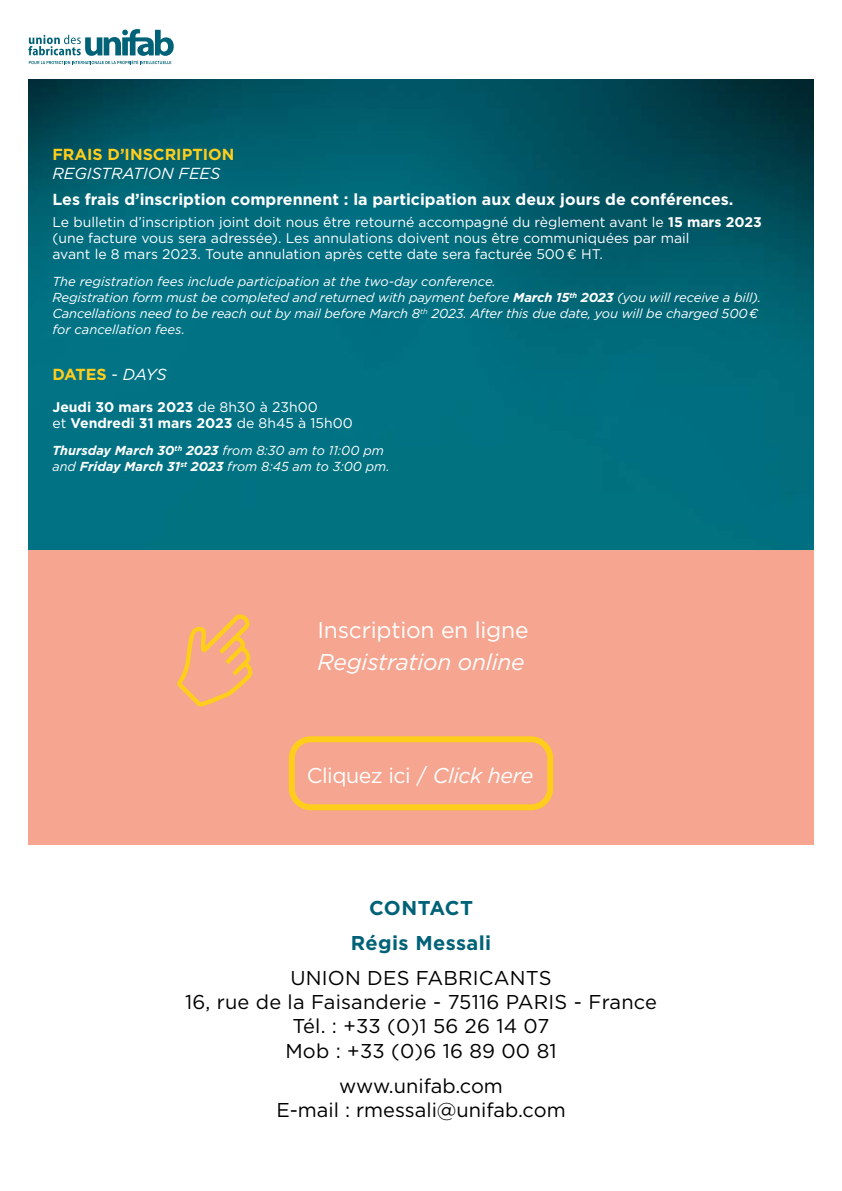
<style>
.page{position:relative;width:842px;height:1191px;background:#fff}
.page>*{position:absolute;margin:0;border:0;box-sizing:border-box;transform-origin:0 0}
.t1{font:22.8px "Gotham";letter-spacing:-.01em;color:#fff}
.t2{font:italic 22.8px "Gotham";letter-spacing:-.01em;color:#fff}
.t3{font:21.4px "Gotham";letter-spacing:-.02em;color:#fff}
.t4{font:20px/24px "Gotham";letter-spacing:.01em;color:#000;text-align:center}
.t5{font:700 20px/35.4px "Gotham";letter-spacing:.02em;color:#006277;text-align:center}
.t6{font:700 16px "Gotham";color:#fff}
.t7{font:700 16px "Gotham";color:#ffcd1c}
.t8{font:italic 16px "Gotham";color:#fff}
.t9{font:14px/16px "Gotham";color:#fff}
.t10{font:700 14px/16px "Gotham";color:#fff}
.t11{font:italic 13px/16.2px "Gotham";letter-spacing:-.01em;color:#fff}
.s1{font-weight:700}
.s2{font-weight:400;color:#fff}
.s3{font-weight:400;font-style:italic;color:#fff}
.s4{font-weight:400}
.s5{font-style:italic}
</style>
<div class="page">
<img style="left:29px;top:79px;width:784px;height:471px">
<div style="left:28px;top:550px;width:786px;height:295px;background:#f5a590"></div>
<svg style="left:177px;top:614px;width:76px;height:93px"></svg>
<div style="left:289px;top:736px;width:264px;height:74px;border:6px solid #ffcd1c;border-radius:19px"></div>
<svg style="left:28px;top:29px;width:146px;height:35px"></svg>
<p class="t7" style="left:52px;top:144px;width:183px">FRAIS D’INSCRIPTION</p>
<p class="t8" style="left:52px;top:163px;width:169px">REGISTRATION FEES</p>
<p class="t6" style="left:52px;top:189px;width:682px">Les frais d’inscription comprennent : la participation aux deux jours de conférences.</p>
<p class="t9" style="left:52px;top:213px;width:711px">Le bulletin d’inscription joint doit nous être retourné accompagné du règlement avant le <span class="s1">15 mars 2023 </span>(une facture vous sera adressée). Les annulations doivent nous être communiquées par mail<br>avant le 8 mars 2023. Toute annulation après cette date sera facturée 500 € HT.</p>
<p class="t11" style="left:52px;top:273px;width:710px">The registration fees include participation at the two-day conference.<br>Registration form must be completed and returned with payment before <span class="s1">March 15</span><sup>th</sup> <span class="s1">2023</span> (you will receive a bill).<br>Cancellations need to be reach out by mail before March 8<sup>th</sup> 2023. After this due date, you will be charged 500€ for cancellation fees.</p>
<p class="t7" style="left:52px;top:364px;width:116px">DATES <span class="s2">-</span> <span class="s3">DAYS</span></p>
<p class="t10" style="left:52px;top:399px;width:302px">Jeudi 30 mars 2023 <span class="s4">de 8h30 à 23h00<br>et</span> Vendredi 31 mars 2023 <span class="s4">de 8h45 à 15h00</span></p>
<p class="t11" style="left:52px;top:442px;width:339px"><span class="s1">Thursday March 30</span><sup>th</sup> <span class="s1">2023</span> from 8:30 am to 11:00 pm and <span class="s1">Friday March 31</span><sup>st</sup> <span class="s1">2023</span> from 8:45 am to 3:00 pm.</p>
<h1 class="t1" style="left:317px;top:615px;width:212px">Inscription en ligne</h1>
<h1 class="t2" style="left:317px;top:647px;width:209px">Registration online</h1>
<h2 class="t3" style="left:307px;top:762px;width:228px">Cliquez ici / <span class="s5">Click here</span></h2>
<h3 class="t5" style="left:351px;top:890px;width:142px">CONTACT<br>Régis Messali</h3>
<h3 class="t4" style="left:185px;top:966px;width:473px">UNION DES FABRICANTS<br>16, rue de la Faisanderie - 75116 PARIS - France<br>Tél. : +33 (0)1 56 26 14 07<br>Mob : +33 (0)6 16 89 00 81</h3>
<h3 class="t4" style="left:276px;top:1073px;width:291px">www.unifab.com<br>E-mail : rmessali@unifab.com</h3>
</div>
